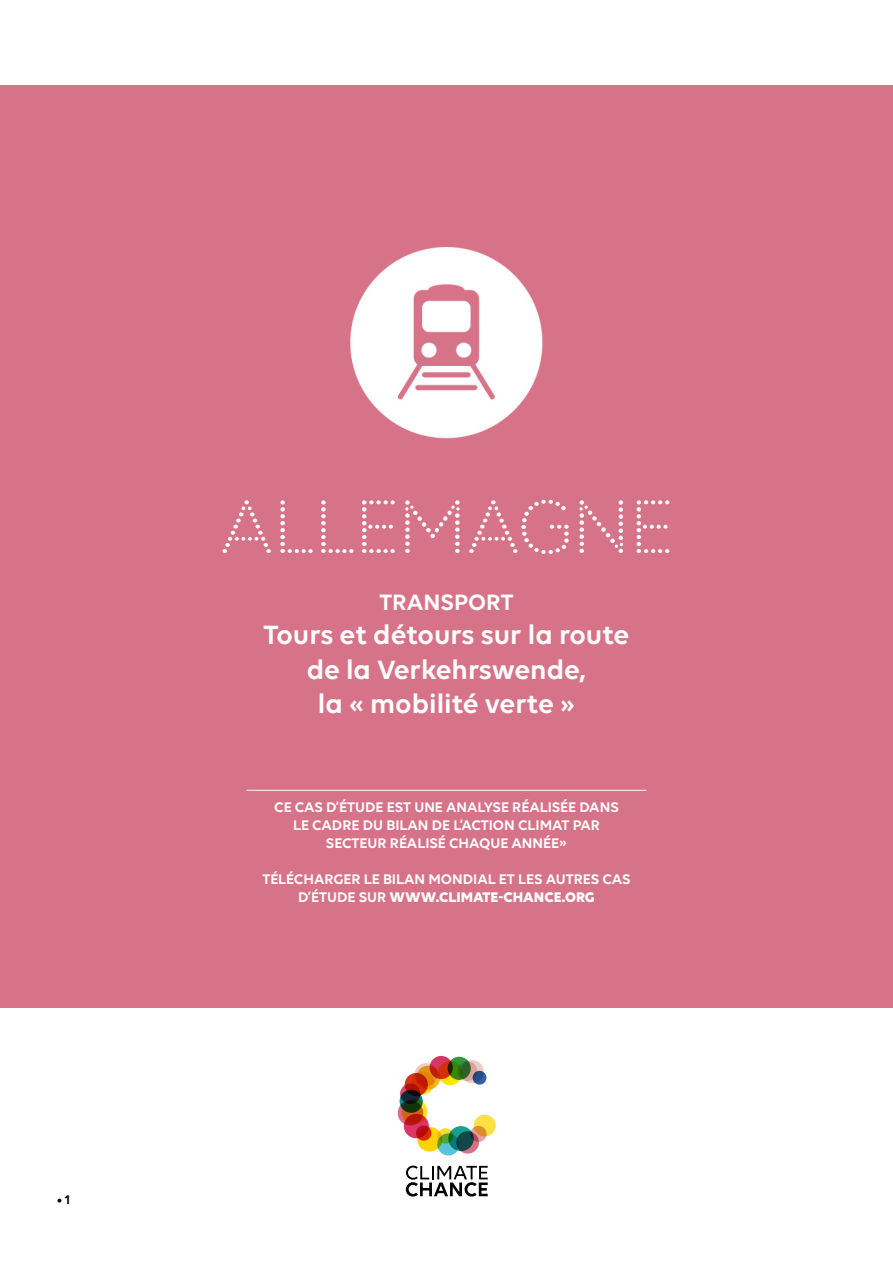
<style>
.page{position:relative;width:893px;height:1263px;background:#fff}
.page>*{position:absolute;margin:0;border:0;box-sizing:border-box;transform-origin:0 0}
.t1{font:75px "Punto";letter-spacing:.005em;color:#fff}
.t2{font:600 28.5px/34.2px "Volte";color:#fff;text-align:center}
.t3{font:600 24px "Volte";color:#fff}
.t4{font:600 15px/18px "Volte";color:#fff;text-align:center}
.t5{font:600 13.5px "Volte";color:#000}
.s1{font-weight:700}
</style>
<div class="page">
<div style="left:0;top:85px;width:893px;height:923px;background:#d77389"></div>
<img style="left:351px;top:247px;width:191px;height:192px">
<hr style="left:247px;top:790px;width:399px;height:1px;background:#fff">
<div style="left:473px;top:1071px;width:13px;height:14px;background:#2f61ac;border-radius:50%"></div>
<div style="left:448px;top:1057px;width:23px;height:23px;background:#369643;border-radius:50%"></div>
<svg style="left:461px;top:1060px;width:23px;height:23px"></svg>
<div style="left:430px;top:1056px;width:23px;height:23px;background:#d73567;border-radius:50%"></div>
<svg style="left:414px;top:1063px;width:24px;height:23px"></svg>
<svg style="left:411px;top:1071px;width:23px;height:23px"></svg>
<svg style="left:405px;top:1073px;width:23px;height:23px"></svg>
<svg style="left:400px;top:1083px;width:20px;height:21px"></svg>
<svg style="left:400px;top:1090px;width:23px;height:23px"></svg>
<svg style="left:402px;top:1099px;width:25px;height:25px"></svg>
<svg style="left:398px;top:1100px;width:25px;height:25px"></svg>
<svg style="left:404px;top:1114px;width:25px;height:24px"></svg>
<div style="left:417px;top:1127px;width:25px;height:24px;background:#fdd200;border-radius:50%"></div>
<svg style="left:437px;top:1133px;width:22px;height:22px"></svg>
<svg style="left:438px;top:1128px;width:15px;height:16px"></svg>
<svg style="left:448px;top:1126px;width:26px;height:25px"></svg>
<svg style="left:456px;top:1131px;width:23px;height:22px"></svg>
<svg style="left:470px;top:1126px;width:17px;height:16px"></svg>
<svg style="left:474px;top:1115px;width:22px;height:21px"></svg>
<svg style="left:416px;top:1125px;width:15px;height:16px"></svg>
<svg style="left:458px;top:1061px;width:19px;height:20px"></svg>
<svg style="left:416px;top:1066px;width:24px;height:23px"></svg>
<svg style="left:438px;top:1061px;width:24px;height:24px"></svg>
<svg style="left:406px;top:1165px;width:82px;height:31px"></svg>
<p class="t5" style="left:57px;top:1192px;width:15px">•1</p>
<h1 class="t1" style="left:220px;top:484px;width:454px">ALLEMAGNE</h1>
<h3 class="t3" style="left:379px;top:588px;width:136px">TRANSPORT</h3>
<h2 class="t2" style="left:264px;top:617px;width:367px">Tours et détours sur la route de la Verkehrswende,<br>la « mobilité verte »</h2>
<p class="t4" style="left:274px;top:798px;width:346px">CE CAS D’ÉTUDE EST UNE ANALYSE RÉALISÉE DANS<br>LE CADRE DU BILAN DE L’ACTION CLIMAT PAR<br>SECTEUR RÉALISÉ CHAQUE ANNÉE»</p>
<p class="t4" style="left:262px;top:870px;width:370px">TÉLÉCHARGER LE BILAN MONDIAL ET LES AUTRES CAS<br>D’ÉTUDE SUR <span class="s1">WWW.CLIMATE-CHANCE.ORG</span></p>
</div>
